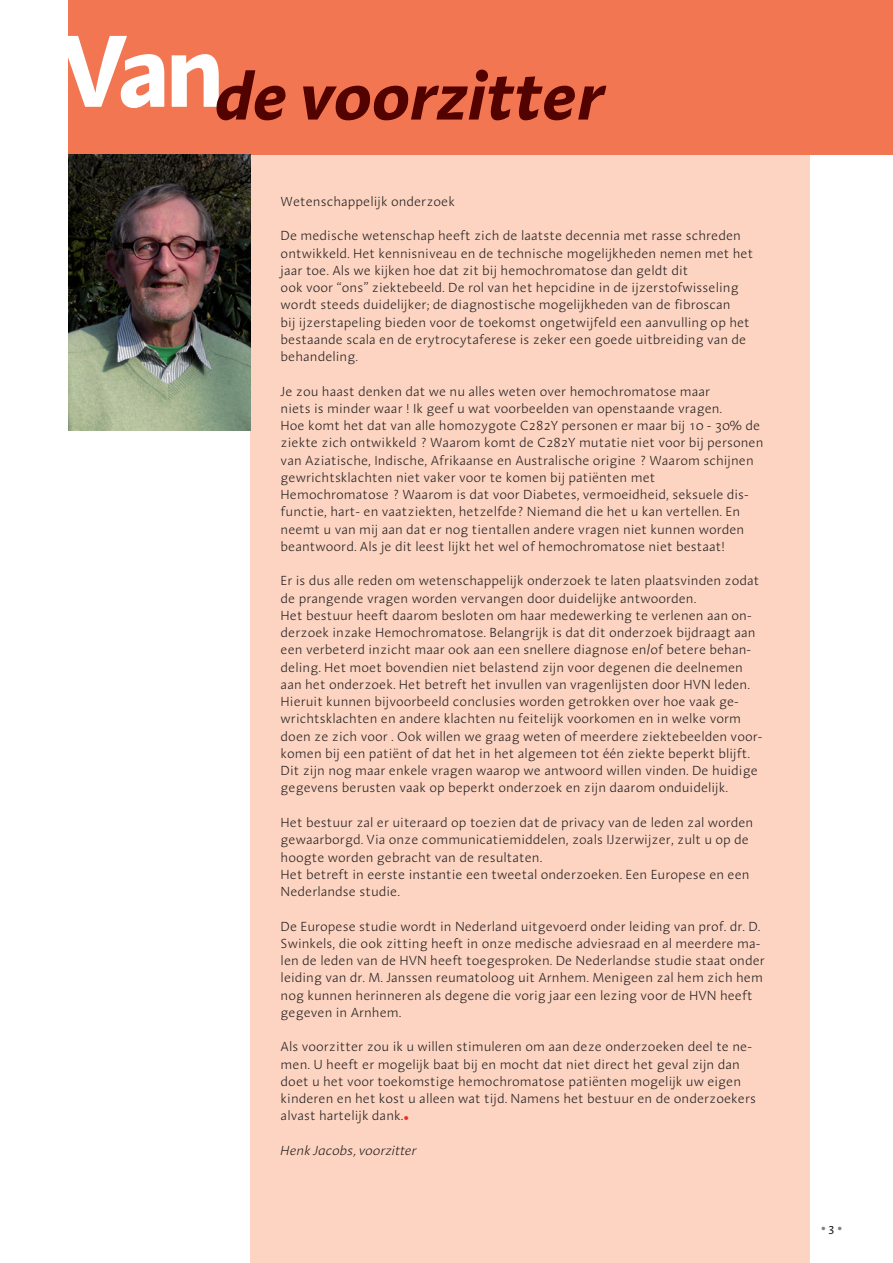
<style>
.page{position:relative;width:893px;height:1263px;background:#fff}
.page>*{position:absolute;margin:0;border:0;box-sizing:border-box;transform-origin:0 0}
.t1{font:italic 700 67.5px "Linotype Aroma";letter-spacing:-.005em;color:#520300}
.t2{font:700 19.5px "Linotype Aroma";color:#808285}
.t3{font:300 13.5px/17.2px "Linotype Aroma";color:#231f20}
.t4{font:italic 300 13.5px "Linotype Aroma";color:#231f20}
.s1{font-weight:600;color:#ee2e22}
.s2{font-weight:400;font-size:11.7px;color:#231f20}
</style>
<div class="page">
<div style="left:251px;top:154px;width:559px;height:1109px;background:#fcd4c1"></div>
<div style="left:68px;top:0;width:825px;height:154px;background:#f37653"></div>
<img style="left:68px;top:154px;width:183px;height:276px">
<h1 class="t1" style="left:60px;top:52px;width:546px"><sup>V</sup> <sup>an</sup>de voorzitter</h1>
<p class="t3" style="left:281px;top:192px;width:176px">Wetenschappelijk onderzoek</p>
<p class="t3" style="left:281px;top:227px;width:474px">De medische wetenschap heeft zich de laatste decennia met rasse schreden ontwikkeld. Het kennisniveau en de technische mogelijkheden nemen met het jaar toe. Als we kijken hoe dat zit bij hemochromatose dan geldt dit<br>ook voor “ons” ziektebeeld. De rol van het hepcidine in de ijzerstofwisseling wordt steeds duidelijker; de diagnostische mogelijkheden van de fibroscan<br>bij ijzerstapeling bieden voor de toekomst ongetwijfeld een aanvulling op het bestaande scala en de erytrocytaferese is zeker een goede uitbreiding van de behandeling.</p>
<p class="t3" style="left:281px;top:382px;width:484px">Je zou haast denken dat we nu alles weten over hemochromatose maar<br>niets is minder waar ! Ik geef u wat voorbeelden van openstaande vragen.<br>Hoe komt het dat van alle homozygote C282Y personen er maar bij 10 - 30% de ziekte zich ontwikkeld ? Waarom komt de C282Y mutatie niet voor bij personen van Aziatische, Indische, Afrikaanse en Australische origine ? Waarom schijnen gewrichtsklachten niet vaker voor te komen bij patiënten met Hemochromatose ? Waarom is dat voor Diabetes, vermoeidheid, seksuele dis&shy;functie, hart- en vaatziekten, hetzelfde? Niemand die het u kan vertellen. En neemt u van mij aan dat er nog tientallen andere vragen niet kunnen worden beantwoord. Als je dit leest lijkt het wel of hemochromatose niet bestaat!</p>
<p class="t3" style="left:281px;top:572px;width:483px">Er is dus alle reden om wetenschappelijk onderzoek te laten plaatsvinden zodat de prangende vragen worden vervangen door duidelijke antwoorden.<br>Het bestuur heeft daarom besloten om haar medewerking te verlenen aan on&shy;derzoek inzake Hemochromatose. Belangrijk is dat dit onderzoek bijdraagt aan een verbeterd inzicht maar ook aan een snellere diagnose en/of betere behan&shy;deling. Het moet bovendien niet belastend zijn voor degenen die deelnemen aan het onderzoek. Het betreft het invullen van vragenlijsten door HVN leden.<br>Hieruit kunnen bijvoorbeeld conclusies worden getrokken over hoe vaak ge&shy;wrichtsklachten en andere klachten nu feitelijk voorkomen en in welke vorm doen ze zich voor . Ook willen we graag weten of meerdere ziektebeelden voor&shy;komen bij een patiënt of dat het in het algemeen tot één ziekte beperkt blijft.<br>Dit zijn nog maar enkele vragen waarop we antwoord willen vinden. De huidige gegevens berusten vaak op beperkt onderzoek en zijn daarom onduidelijk.</p>
<p class="t3" style="left:281px;top:814px;width:474px">Het bestuur zal er uiteraard op toezien dat de privacy van de leden zal worden gewaarborgd. Via onze communicatiemiddelen, zoals IJzerwijzer, zult u op de hoogte worden gebracht van de resultaten.<br>Het betreft in eerste instantie een tweetal onderzoeken. Een Europese en een Nederlandse studie.</p>
<p class="t3" style="left:281px;top:917px;width:486px">De Europese studie wordt in Nederland uitgevoerd onder leiding van prof. dr. D.<br>Swinkels, die ook zitting heeft in onze medische adviesraad en al meerdere ma&shy;len de leden van de HVN heeft toegesproken. De Nederlandse studie staat onder leiding van dr. M. Janssen reumatoloog uit Arnhem. Menigeen zal hem zich hem nog kunnen herinneren als degene die vorig jaar een lezing voor de HVN heeft gegeven in Arnhem.</p>
<p class="t3" style="left:281px;top:1038px;width:477px">Als voorzitter zou ik u willen stimuleren om aan deze onderzoeken deel te ne&shy;men. U heeft er mogelijk baat bij en mocht dat niet direct het geval zijn dan doet u het voor toekomstige hemochromatose patiënten mogelijk uw eigen kinderen en het kost u alleen wat tijd. Namens het bestuur en de onderzoekers alvast hartelijk dank.<span class="s1">•</span></p>
<p class="t4" style="left:281px;top:1142px;width:137px">Henk Jacobs, voorzitter</p>
<h2 class="t2" style="left:821px;top:1211px;width:23px">.<span class="s2">3</span> .</h2>
</div>
